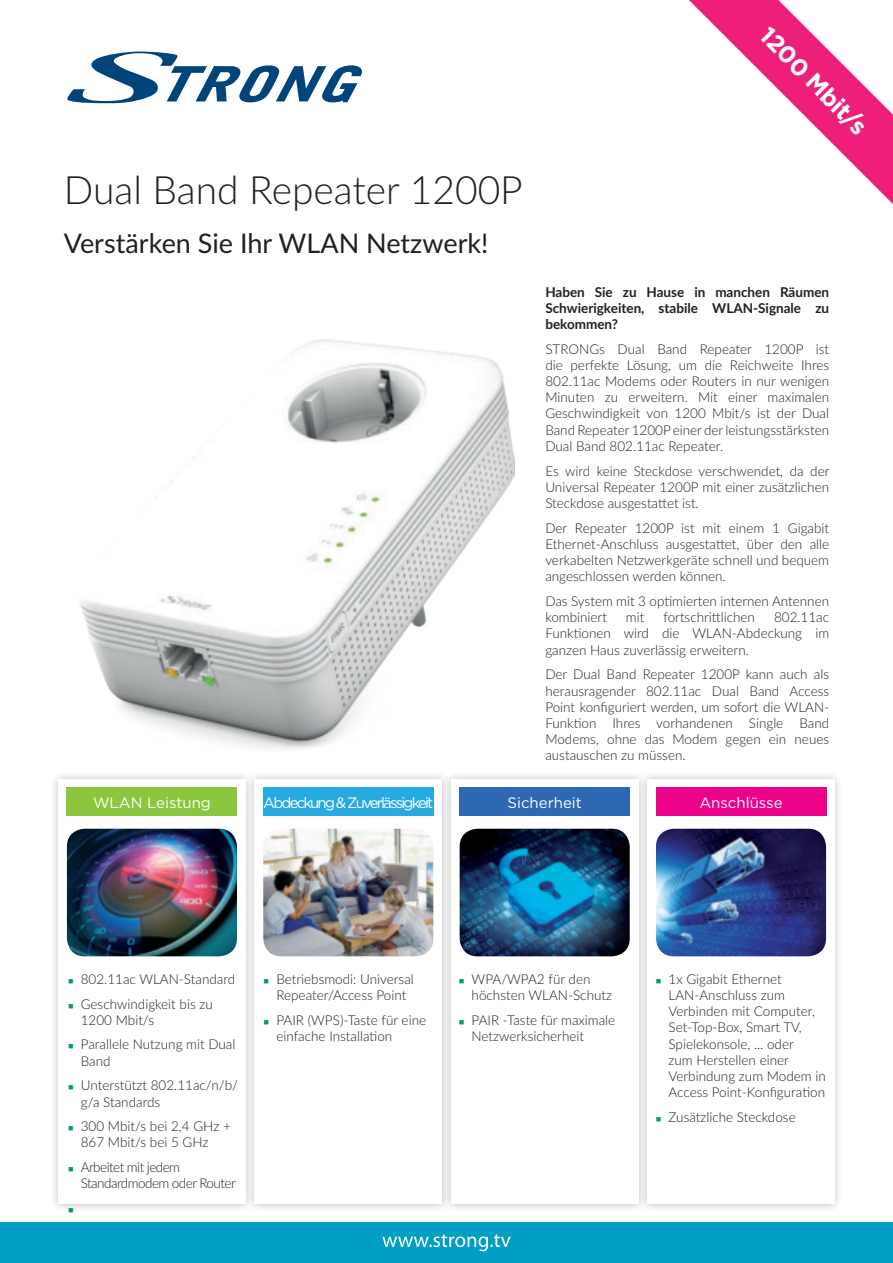
<style>
.page{position:relative;width:893px;height:1263px;background:#fff}
.page>*{position:absolute;margin:0;border:0;box-sizing:border-box;transform-origin:0 0}
.t1{font:300 39px "Lato";color:#231f20}
.t2{font:27px "Lato";color:#231f20}
.t3{font:700 24px "Gotham";color:#fff}
.t4{font:15px "Gotham";letter-spacing:-.005em;color:#fff}
.t5{font:15px "Gotham";letter-spacing:-.12em;color:#fff}
.t6{font:300 13.5px/16.2px "Lato";color:#231f20}
.t7{font:700 13.5px/16.2px "Lato";color:#231f20;text-align:justify}
.t8{font:300 13.5px/24.8px "Lato";letter-spacing:-.04em;color:#231f20}
</style>
<div class="page">
<svg style="left:67px;top:52px;width:295px;height:52px"></svg>
<svg style="left:689px;top:0;width:204px;height:204px"></svg>
<div style="left:50px;top:771px;width:204px;height:441px;background:#231f20;opacity:.3"></div>
<div style="left:58px;top:779px;width:187px;height:425px;background:#fff"></div>
<div style="left:246px;top:771px;width:204px;height:441px;background:#231f20;opacity:.3"></div>
<div style="left:255px;top:779px;width:187px;height:425px;background:#fff"></div>
<div style="left:443px;top:771px;width:204px;height:441px;background:#231f20;opacity:.3"></div>
<div style="left:451px;top:779px;width:187px;height:425px;background:#fff"></div>
<div style="left:639px;top:771px;width:204px;height:441px;background:#231f20;opacity:.3"></div>
<div style="left:647px;top:779px;width:188px;height:425px;background:#fff"></div>
<img style="left:67px;top:829px;width:170px;height:127px">
<img style="left:656px;top:829px;width:170px;height:127px">
<img style="left:460px;top:829px;width:170px;height:127px">
<img style="left:263px;top:829px;width:170px;height:127px">
<img style="left:79px;top:339px;width:436px;height:410px">
<div style="left:0;top:1222px;width:893px;height:41px;background:#009fc3"></div>
<svg style="left:382px;top:1234px;width:129px;height:17px"></svg>
<div style="left:67px;top:787px;width:170px;height:29px;background:#8bc63e"></div>
<div style="left:263px;top:787px;width:170px;height:29px;background:#26aae1"></div>
<div style="left:460px;top:787px;width:170px;height:29px;background:#2e68b3"></div>
<div style="left:656px;top:787px;width:170px;height:29px;background:#ed028c"></div>
<svg style="left:69px;top:1208px;width:12px;height:4px"></svg>
<h1 class="t1" style="left:64px;top:175px;width:461px">Dual Band Repeater 1200P</h1>
<h2 class="t2" style="left:64px;top:233px;width:426px">Verstärken Sie Ihr WLAN Netzwerk!</h2>
<h3 class="t3" style="left:772px;top:24px;width:141px;rotate:45deg">1200 Mbit/s</h3>
<p class="t7" style="left:545px;top:285px;width:285px">Haben Sie zu Hause in manchen Räumen Schwierigkeiten, stabile WLAN-Signale zu bekommen?</p>
<p class="t6" style="left:545px;top:342px;width:285px;text-align:justify">STRONGs Dual Band Repeater 1200P ist die perfekte Lösung, um die Reichweite Ihres 802.11ac Modems oder Routers in nur wenigen Minuten zu erweitern. Mit einer maximalen Geschwindigkeit von 1200 Mbit/s ist der Dual Band Repeater 1200P einer der leistungsstärksten Dual Band 802.11ac Repeater.</p>
<p class="t6" style="left:545px;top:464px;width:286px;text-align:justify">Es wird keine Steckdose verschwendet, da der Universal Repeater 1200P mit einer zusätzlichen Steckdose ausgestattet ist.</p>
<p class="t6" style="left:545px;top:521px;width:285px;text-align:justify">Der Repeater 1200P ist mit einem 1 Gigabit Ethernet-Anschluss ausgestattet, über den alle verkabelten Netzwerkgeräte schnell und bequem angeschlossen werden können.</p>
<p class="t6" style="left:545px;top:592px;width:285px">Das System mit 3 optimierten internen Antennen kombiniert</p>
<p class="t6" style="left:626px;top:609px;width:20px">mit</p>
<p class="t6" style="left:663px;top:609px;width:93px">fortschrittlichen</p>
<p class="t6" style="left:545px;top:609px;width:285px;text-align:justify;text-indent:229px">802.11ac Funktionen wird die WLAN-Abdeckung im ganzen Haus zuverlässig erweitern.</p>
<p class="t6" style="left:545px;top:667px;width:285px;text-align:justify">Der Dual Band Repeater 1200P kann auch als herausragender 802.11ac Dual Band Access Point konfiguriert werden, um sofort die WLAN-Funktion Ihres vorhandenen Single Band Modems, ohne das Modem gegen ein neues austauschen zu müssen.</p>
<p class="t4" style="left:93px;top:796px;width:119px">WLAN Leistung</p>
<p class="t5" style="left:263px;top:796px;width:171px">Abdeckung &amp; Zuverlässigkeit</p>
<p class="t4" style="left:507px;top:796px;width:76px">Sicherheit</p>
<p class="t4" style="left:699px;top:796px;width:85px">Anschlüsse</p>
<p class="t6" style="left:81px;top:966px;width:156px;line-height:24.8px">802.11ac WLAN-Standard<br>Geschwindigkeit bis zu</p>
<p class="t6" style="left:81px;top:1009px;width:156px;line-height:24.8px">1200 Mbit/s<br>Parallele Nutzung mit Dual</p>
<p class="t6" style="left:81px;top:1049px;width:159px;line-height:24.8px">Band<br>Unterstützt 802.11ac/n/b/</p>
<p class="t6" style="left:81px;top:1090px;width:152px;line-height:24.8px">g/a Standards<br>300 Mbit/s bei 2,4 GHz +</p>
<p class="t8" style="left:81px;top:1131px;width:129px">867 Mbit/s bei 5 GHz<br>Arbeitet mit jedem</p>
<p class="t8" style="left:81px;top:1172px;width:157px">Standardmodem oder Router</p>
<p class="t6" style="left:276px;top:972px;width:139px">Betriebsmodi: Universal<br>Repeater/Access Point</p>
<p class="t6" style="left:276px;top:1011px;width:151px">PAIR (WPS)-Taste für eine einfache Installation</p>
<p class="t6" style="left:472px;top:970px;width:142px">WPA/WPA2 für den höchsten WLAN-Schutz</p>
<p class="t6" style="left:472px;top:1011px;width:145px">PAIR -Taste für maximale<br>Netzwerksicherheit</p>
<p class="t6" style="left:668px;top:972px;width:159px">1x Gigabit Ethernet<br>LAN-Anschluss zum<br>Verbinden mit Computer,<br>Set-Top-Box, Smart TV,<br>Spielekonsole, ... oder<br>zum Herstellen einer<br>Verbindung zum Modem in<br>Access Point-Konfiguration</p>
<p class="t6" style="left:668px;top:1110px;width:129px">Zusätzliche Steckdose</p>
</div>
